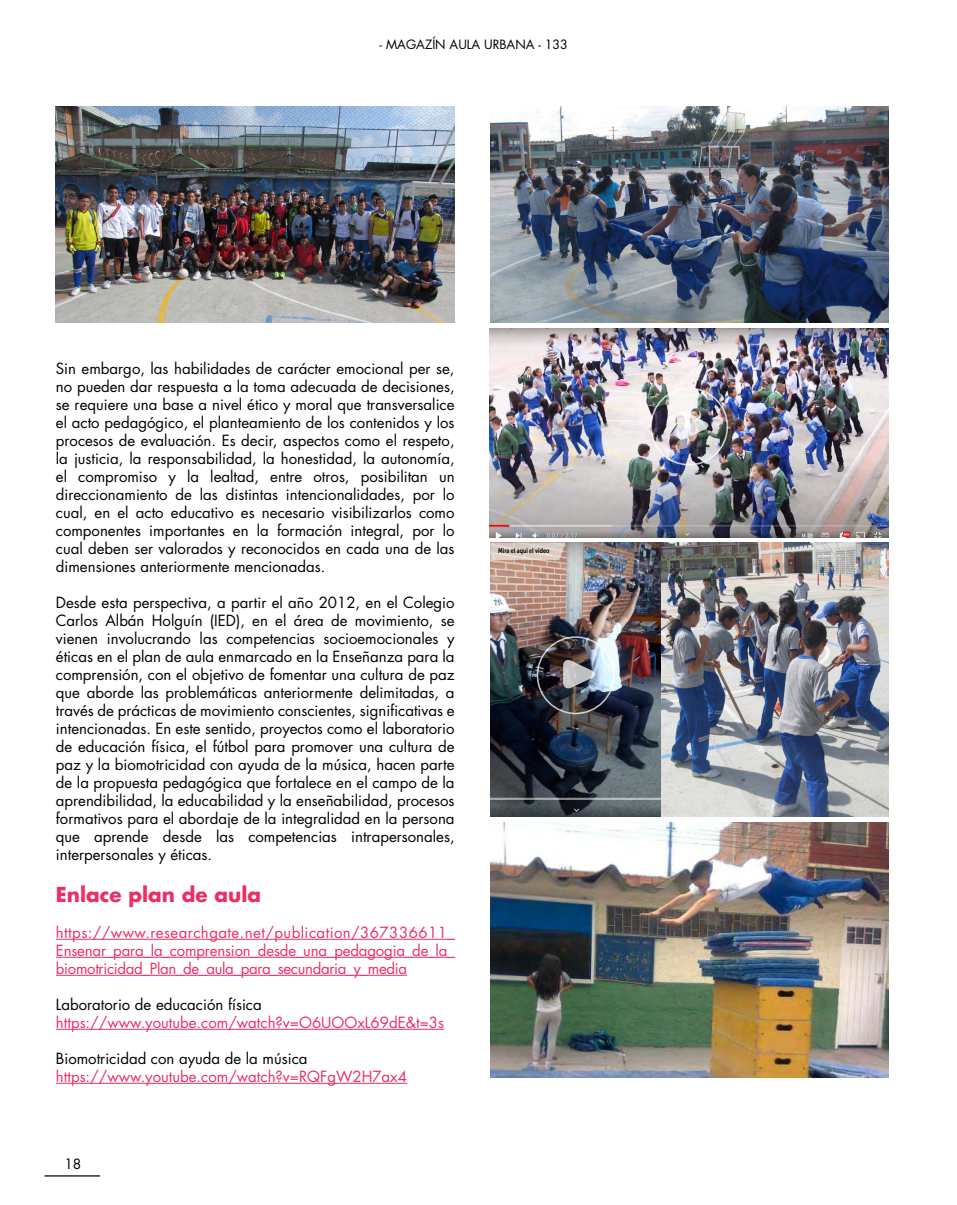
<style>
.page{position:relative;width:957px;height:1205px;background:#fff}
.page>*{position:absolute;margin:0;border:0;box-sizing:border-box;transform-origin:0 0}
.t1{font:700 20px "Futura Std";color:#ee2d65}
.t2{font:15px/18px "Futura Std";color:#000;text-align:justify}
.t3{font:15px/18px "Futura Std";color:#ee2d65;text-align:justify}
.t4{font:13.75px "Futura Std";color:#000}
.t5{font:12.5px "Futura Std";color:#000}
.t6{font:6.75px "Museo Sans Condensed 700";color:#000}
</style>
<div class="page">
<hr style="left:56px;top:939px;width:398px;height:1px;background:#ee2d65">
<hr style="left:56px;top:957px;width:398px;height:1px;background:#ee2d65">
<hr style="left:56px;top:975px;width:351px;height:1px;background:#ee2d65">
<hr style="left:56px;top:1029px;width:388px;height:1px;background:#ee2d65">
<hr style="left:56px;top:1083px;width:351px;height:1px;background:#ee2d65">
<img style="left:56px;top:106px;width:398px;height:216px">
<img style="left:490px;top:106px;width:399px;height:216px">
<img style="left:490px;top:822px;width:399px;height:255px">
<img style="left:566px;top:542px;width:322px;height:275px">
<svg style="left:490px;top:542px;width:76px;height:1px"></svg>
<img style="left:490px;top:543px;width:172px;height:274px">
<img style="left:490px;top:328px;width:399px;height:210px">
<hr style="left:45px;top:1175px;width:55px;height:1px;background:#000">
<p class="t5" style="left:379px;top:36px;width:190px">- MAGAZÍN AULA URBANA - 133</p>
<p class="t2" style="left:56px;top:359px;width:400px">Sin embargo, las habilidades de carácter emocional per se, no pueden dar respuesta a la toma adecuada de decisiones, se requiere una base a nivel ético y moral que transversalice el acto pedagógico, el planteamiento de los contenidos y los procesos de evaluación. Es decir, aspectos como el respeto, la justicia, la responsabilidad, la honestidad, la autonomía, el compromiso y la lealtad, entre otros, posibilitan un direccionamiento de las distintas intencionalidades, por lo cual, en el acto educativo es necesario visibilizarlos como componentes importantes en la formación integral, por lo cual deben ser valorados y reconocidos en cada una de las dimensiones anteriormente mencionadas.</p>
<p class="t2" style="left:56px;top:593px;width:400px">Desde esta perspectiva, a partir el año 2012, en el Colegio Carlos Albán Holguín (IED), en el área de movimiento, se vienen involucrando las competencias socioemocionales y éticas en el plan de aula enmarcado en la Enseñanza para la comprensión, con el objetivo de fomentar una cultura de paz que aborde las problemáticas anteriormente delimitadas, a través de prácticas de movimiento conscientes, significativas e intencionadas. En este sentido, proyectos como el laboratorio de educación física, el fútbol para promover una cultura de paz y la biomotricidad con ayuda de la música, hacen parte de la propuesta pedagógica que fortalece en el campo de la aprendibilidad, la educabilidad y la enseñabilidad, procesos formativos para el abordaje de la integralidad en la persona que aprende desde las competencias intrapersonales, interpersonales y éticas.</p>
<h1 class="t1" style="left:56px;top:881px;width:207px">Enlace plan de aula</h1>
<p class="t3" style="left:56px;top:923px;width:400px">https://www.researchgate.net/publication/367336611_ Ensenar_para_la_comprension_desde_una_pedagogia_de_la_ biomotricidad_Plan_de_aula_para_secundaria_y_media</p>
<p class="t2" style="left:56px;top:995px;width:207px">Laboratorio de educación física</p>
<p class="t3" style="left:56px;top:1013px;width:390px">https://www.youtube.com/watch?v=O6UOOxL69dE&amp;t=3s</p>
<p class="t2" style="left:56px;top:1049px;width:253px">Biomotricidad con ayuda de la música</p>
<p class="t3" style="left:56px;top:1067px;width:353px">https://www.youtube.com/watch?v=RQFgW2H7ax4</p>
<p class="t4" style="left:64px;top:1155px;width:18px">18</p>
<p class="t6" style="left:498px;top:547px;width:53px">Mira el aqui el video</p>
</div>
